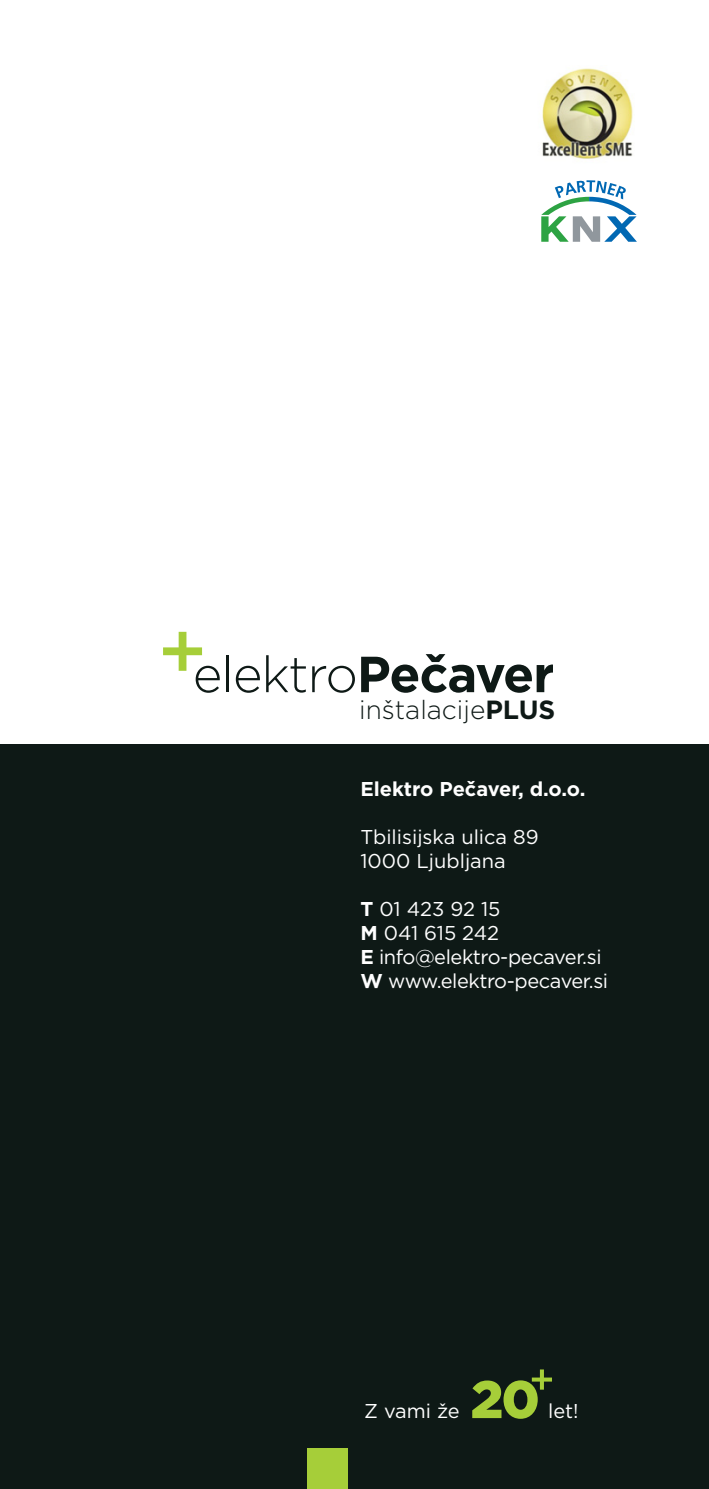
<style>
.page{position:relative;width:709px;height:1489px;background:#fff}
.page>*{position:absolute;margin:0;border:0;box-sizing:border-box;transform-origin:0 0}
.t1{font:900 52.75px "Gotham";color:#a6ce39}
.t2{font:300 50.5px "Gotham";letter-spacing:-.02em;color:#0e1916}
.t3{font:300 26.25px "Gotham";color:#0e1916}
.t4{font:20px/24px "Gotham";letter-spacing:-.015em;color:#fff}
.t5{font:700 20px "Gotham";color:#fff}
.s1{font-weight:700}
</style>
<div class="page">
<div style="left:0;top:744px;width:709px;height:744px;background:#0e1916"></div>
<svg style="left:163px;top:631px;width:39px;height:39px"></svg>
<svg style="left:532px;top:1369px;width:20px;height:20px"></svg>
<div style="left:306px;top:1447px;width:41px;height:41px;background:#a6ce39"></div>
<img style="left:542px;top:68px;width:91px;height:91px">
<svg style="left:541px;top:180px;width:96px;height:62px"></svg>
<h2 class="t2" style="left:193px;top:642px;width:363px">elektro<span class="s1">Pečaver</span></h2>
<h3 class="t3" style="left:359px;top:692px;width:198px">inštalacije<span class="s1">PLUS</span></h3>
<p class="t5" style="left:360px;top:775px;width:226px">Elektro Pečaver, d.o.o.</p>
<p class="t4" style="left:360px;top:824px;width:180px">Tbilisijska ulica 89<br>1000 Ljubljana</p>
<p class="t4" style="left:360px;top:896px;width:249px"><span class="s1">T</span> 01 423 92 15<br><span class="s1">M</span> 041 615 242<br><span class="s1">E</span> info@elektro-pecaver.si<br><span class="s1">W</span> www.elektro-pecaver.si</p>
<h1 class="t1" style="left:470px;top:1362px;width:71px">20</h1>
<p class="t4" style="left:364px;top:1398px;width:97px">Z vami že</p>
<p class="t4" style="left:548px;top:1398px;width:32px">let!</p>
</div>
